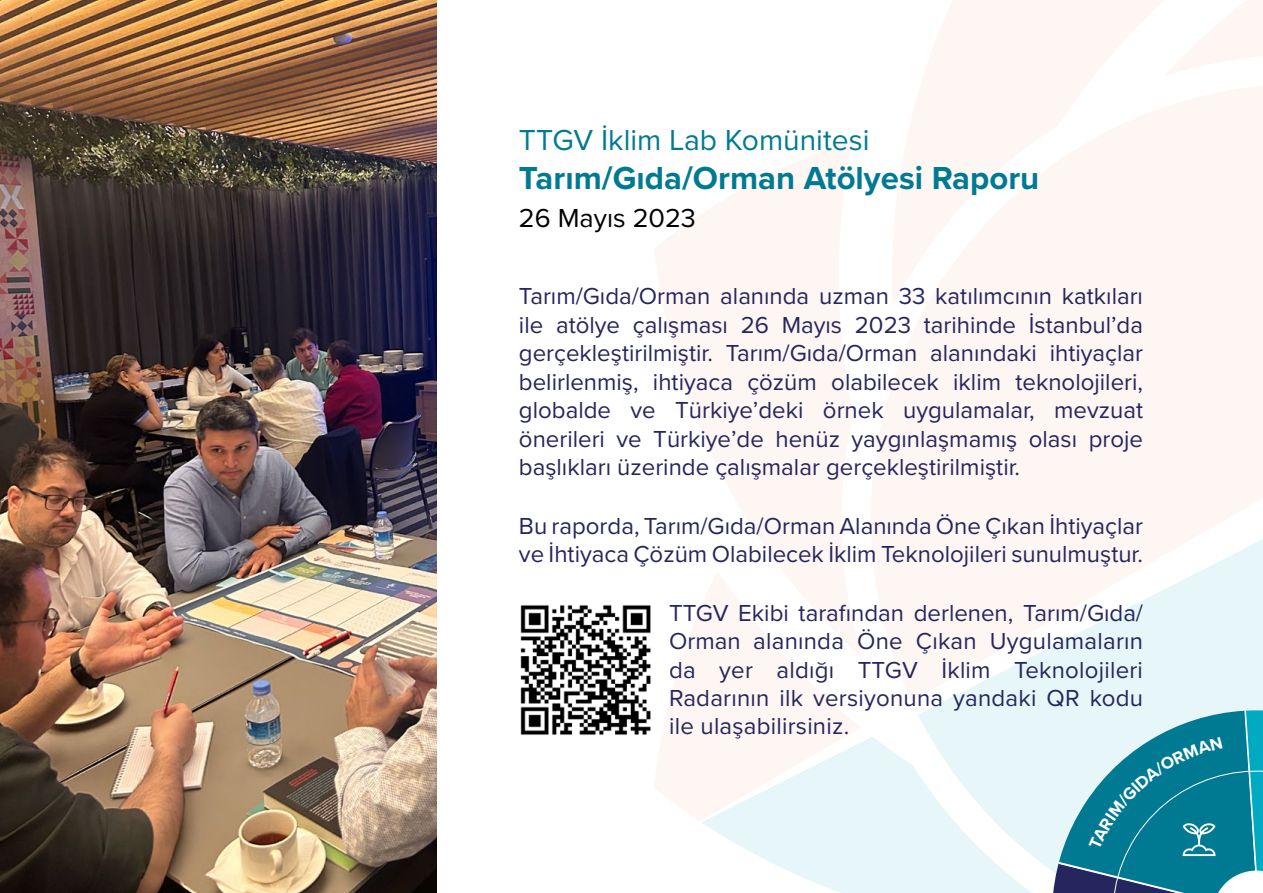
<style>
.page{position:relative;width:1263px;height:893px;background:#fff}
.page>*{position:absolute;margin:0;border:0;box-sizing:border-box;transform-origin:0 0}
.t1{font:700 33px "Proxima Nova";color:#007a93}
.t2{font:30px "Proxima Nova";color:#007a93}
.t3{font:27px "Proxima Nova";color:#000}
.t4{font:24px/28.5px "Proxima Nova";color:#26265e;text-align:justify}
</style>
<div class="page">
<img style="left:0;top:0;width:436px;height:893px">
<svg style="left:1252px;top:0;width:11px;height:57px"></svg>
<svg style="left:654px;top:141px;width:209px;height:517px;fill:#fef6f2"></svg>
<svg style="left:921px;top:0;width:331px;height:84px;fill:#fef6f2"></svg>
<svg style="left:702px;top:737px;width:216px;height:156px;fill:#e6f6f9"></svg>
<svg style="left:654px;top:571px;width:207px;height:250px;fill:#fef6f2"></svg>
<svg style="left:871px;top:84px;width:392px;height:617px;fill:#fef6f2"></svg>
<svg style="left:918px;top:518px;width:345px;height:375px"></svg>
<svg style="left:1023px;top:682px;width:240px;height:211px;background:#e7f6f9"></svg>
<img style="left:520px;top:587px;width:149px;height:166px">
<svg style="left:1053px;top:710px;width:210px;height:183px;background:#439baf"></svg>
<p class="t2" style="left:519px;top:117px;width:352px">TTGV İklim Lab Komünitesi</p>
<h1 class="t1" style="left:519px;top:154px;width:522px">Tarım/Gıda/Orman Atölyesi Raporu</h1>
<p class="t3" style="left:519px;top:198px;width:179px">26 Mayıs 2023</p>
<p class="t4" style="left:519px;top:281px;width:626px">Tarım/Gıda/Orman alanında uzman 33 katılımcının katkıları ile atölye çalışması 26 Mayıs 2023 tarihinde İstanbul’da gerçekleştirilmiştir. Tarım/Gıda/Orman alanındaki ihtiyaçlar belirlenmiş, ihtiyaca çözüm olabilecek iklim teknolojileri, globalde ve Türkiye’deki örnek uygulamalar, mevzuat önerileri ve Türkiye’de henüz yaygınlaşmamış olası proje başlıkları üzerinde çalışmalar gerçekleştirilmiştir.</p>
<p class="t4" style="left:519px;top:510px;width:626px">Bu raporda, Tarım/Gıda/Orman Alanında Öne Çıkan İhtiyaçlar ve İhtiyaca Çözüm Olabilecek İklim Teknolojileri sunulmuştur.</p>
<p class="t4" style="left:669px;top:597px;width:475px">TTGV Ekibi tarafından derlenen, Tarım/Gıda/ Orman alanında Öne Çıkan Uygulamaların da yer aldığı TTGV İklim Teknolojileri Radarının ilk versiyonuna yandaki QR kodu ile ulaşabilirsiniz.</p>
</div>
